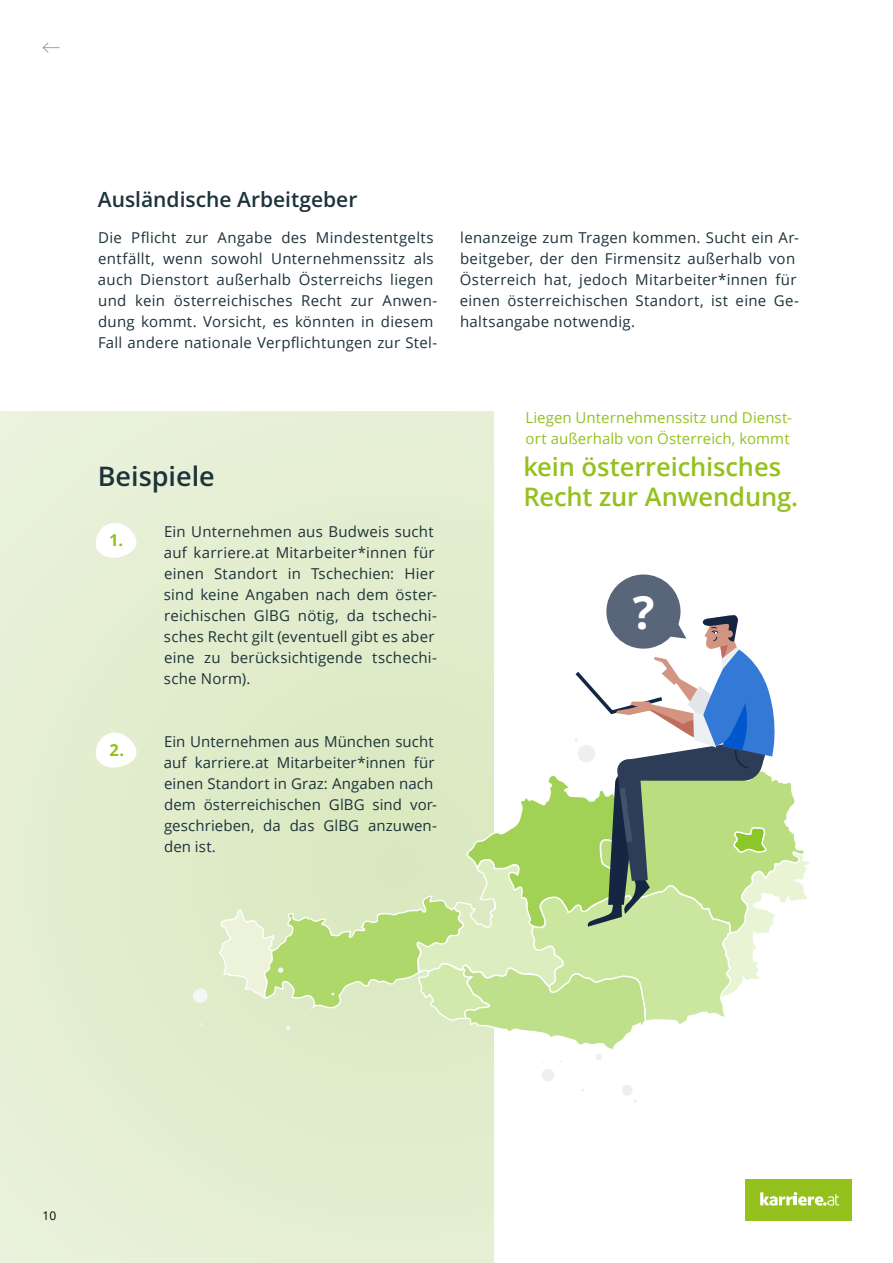
<style>
.page{position:relative;width:893px;height:1263px;background:#fff}
.page>*{position:absolute;margin:0;border:0;box-sizing:border-box;transform-origin:0 0}
.t1{font:700 45.6px "Open Sans";color:#fff}
.t2{font:600 27px "Open Sans";color:#1d323a}
.t3{font:600 25.5px/30px "Open Sans";letter-spacing:-.005em;color:#95c11f}
.t4{font:600 21px "Open Sans";color:#1d323a}
.t5{font:700 16.5px "Open Sans";color:#95c11f}
.t6{font:15px/21px "Open Sans";letter-spacing:.015em;color:#1d323a}
.t7{font:15px/21px "Open Sans";letter-spacing:.005em;color:#95c11f}
.t8{font:12px "Open Sans";color:#000}
</style>
<div class="page">
<div style="left:0;top:411px;width:494px;height:852px;background:#e4eed1"></div>
<svg style="left:95px;top:522px;width:42px;height:36px"></svg>
<svg style="left:95px;top:732px;width:42px;height:36px"></svg>
<div style="left:606px;top:574px;width:74px;height:75px;background:#59667a;border-radius:50%"></div>
<div style="left:193px;top:988px;width:15px;height:15px;background:#f5f7f7;border-radius:50%"></div>
<svg style="left:218px;top:615px;width:592px;height:488px"></svg>
<div style="left:578px;top:745px;width:17px;height:17px;background:#edeff1;border-radius:50%"></div>
<div style="left:746px;top:1179px;width:106px;height:41px;background:#95c11f"></div>
<svg style="left:760px;top:1192px;width:79px;height:14px"></svg>
<svg style="left:42px;top:42px;width:18px;height:11px"></svg>
<h3 class="t4" style="left:98px;top:185px;width:261px">Ausländische Arbeitgeber</h3>
<p class="t6" style="left:98px;top:227px;width:341px">Die Pflicht zur Angabe des Mindestentgelts entfällt, wenn sowohl Unternehmenssitz als auch Dienstort außerhalb Österreichs liegen und kein österreichisches Recht zur Anwen&shy;dung kommt. Vorsicht, es könnten in diesem Fall andere nationale Verpflichtungen zur Stel-</p>
<p class="t6" style="left:460px;top:227px;width:341px">lenanzeige zum Tragen kommen. Sucht ein Ar&shy;beitgeber, der den Firmensitz außerhalb von Österreich hat, jedoch Mitarbeiter*innen für einen österreichischen Standort, ist eine Ge&shy;haltsangabe notwendig.</p>
<p class="t7" style="left:525px;top:406px;width:268px">Liegen Unternehmenssitz und Dienst&shy;ort außerhalb von Österreich, kommt</p>
<h2 class="t2" style="left:98px;top:458px;width:119px">Beispiele</h2>
<h3 class="t3" style="left:523px;top:451px;width:276px">kein österreichisches<br>Recht zur Anwendung.</h3>
<p class="t5" style="left:109px;top:528px;width:15px">1.</p>
<p class="t5" style="left:109px;top:738px;width:16px">2.</p>
<p class="t6" style="left:164px;top:521px;width:275px">Ein Unternehmen aus Budweis sucht auf karriere.at Mitarbeiter*innen für einen Standort in Tschechien: Hier sind keine Angaben nach dem öster&shy;reichischen GlBG nötig, da tschechi&shy;sches Recht gilt (eventuell gibt es aber eine zu berücksichtigende tschechi&shy;sche Norm).</p>
<p class="t6" style="left:164px;top:731px;width:275px">Ein Unternehmen aus München sucht auf karriere.at Mitarbeiter*innen für einen Standort in Graz: Angaben nach dem österreichischen GlBG sind vor&shy;geschrieben, da das GlBG anzuwen&shy;den ist.</p>
<h1 class="t1" style="left:633px;top:580px;width:23px">?</h1>
<p class="t8" style="left:43px;top:1208px;width:15px">10</p>
</div>
